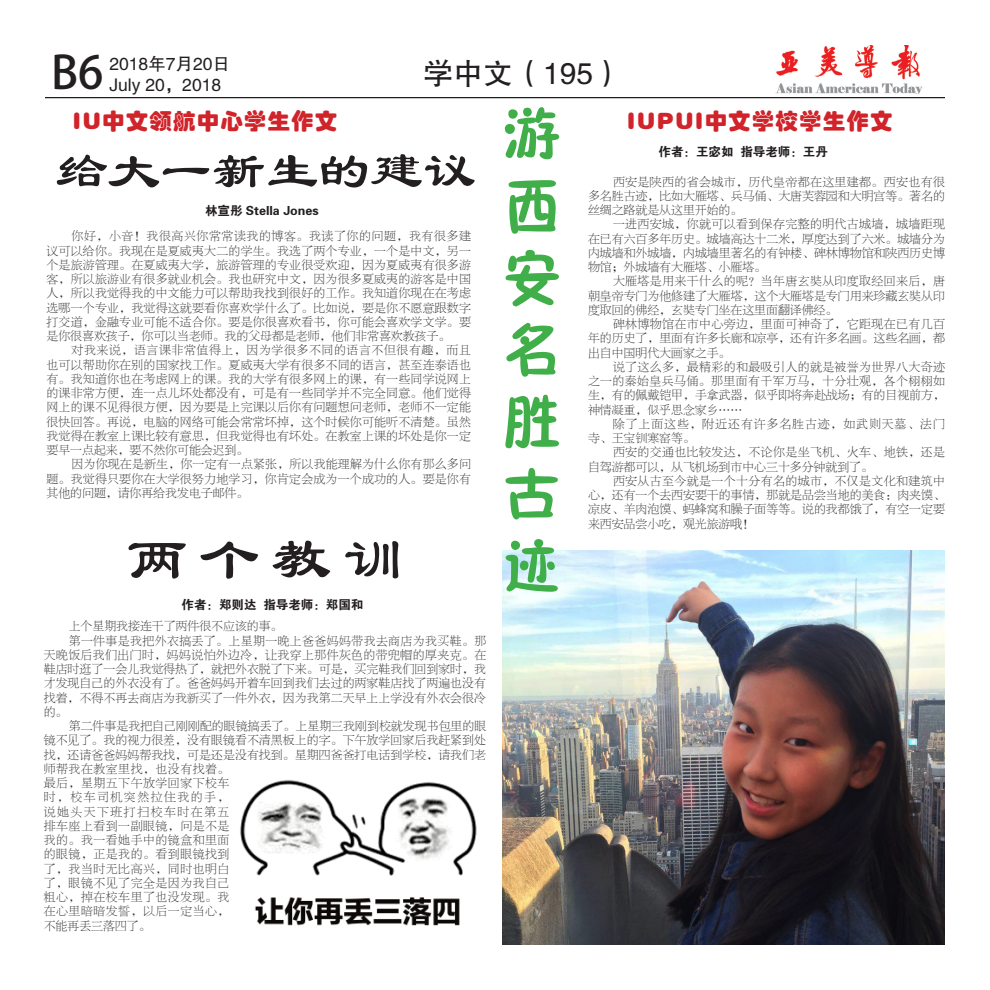
<style>
.page{position:relative;width:990px;height:990px;background:#fff}
.page>*{position:absolute;margin:0;border:0;box-sizing:border-box;transform-origin:0 0}
.t1{font:60px/72px "FZSEJW GB1 0";color:#40ae49;text-align:justify}
.t2{font:60px "FZLSJW GB1 0";color:#231f20}
.t3{font:52.5px "FZLSJW GB1 0";color:#231f20}
.t4{font:45px "Adobe Heiti Std";color:#231f20}
.t5{font:30px "FZHTJW GB1 0";color:#231f20}
.t6{font:22.5px "FZHPJW GB1 0";letter-spacing:.05em;color:#d1232a}
.t7{font:17.5px "FZHTFW GB1 0";color:#231f20}
.t8{font:12.5px "FZDHTJW GB1 0";color:#231f20}
.t9{font:11.88px/14.2px "FZBSJW GB1 0";letter-spacing:.005em;color:#231f20;text-align:justify}
.t10{font:11.88px/14.2px "FZBSJW GB1 0";letter-spacing:.045em;color:#231f20}
.t11{font:11.88px/14.2px "FZBSJW GB1 0";letter-spacing:.08em;color:#231f20}
</style>
<div class="page">
<hr style="left:45px;top:97px;width:900px;height:1px;background:#231f20">
<img style="left:775px;top:45px;width:148px;height:49px">
<img style="left:502px;top:550px;width:443px;height:395px">
<img style="left:240px;top:780px;width:237px;height:146px">
<p class="t4" style="left:51px;top:46px;width:54px">B6</p>
<p class="t7" style="left:109px;top:54px;width:122px">2018年7月20日</p>
<p class="t7" style="left:109px;top:75px;width:113px">July 20，2018</p>
<p class="t5" style="left:423px;top:57px;width:201px">学中文（195）</p>
<p class="t6" style="left:73px;top:109px;width:266px">IU中文领航中心学生作文</p>
<p class="t3" style="left:55px;top:143px;width:421px">给大一新生的建议</p>
<p class="t8" style="left:205px;top:204px;width:115px">林宣彤 Stella Jones</p>
<p class="t9" style="left:47px;top:230px;width:426px;text-indent:25px">你好，小音！我很高兴你常常读我的博客。我读了你的问题，我有很多建议可以给你。我现在是夏威夷大二的学生。我选了两个专业，一个是中文，另一个是旅游管理。在夏威夷大学，旅游管理的专业很受欢迎，因为夏威夷有很多游客，所以旅游业有很多就业机会。我也研究中文，因为很多夏威夷的游客是中国人，所以我觉得我的中文能力可以帮助我找到很好的工作。我知道你现在在考虑选哪一个专业，我觉得这就要看你喜欢学什么了。比如说，要是你不愿意跟数字打交道，金融专业可能不适合你。要是你很喜欢看书，你可能会喜欢学文学。要是你很喜欢孩子，你可以当老师。我的父母都是老师，他们非常喜欢教孩子。</p>
<p class="t9" style="left:47px;top:344px;width:426px;text-indent:25px">对我来说，语言课非常值得上，因为学很多不同的语言不但很有趣，而且也可以帮助你在别的国家找工作。夏威夷大学有很多不同的语言，甚至连泰语也有。我知道你也在考虑网上的课。我的大学有很多网上的课，有一些同学说网上的课非常方便，连一点儿坏处都没有，可是有一些同学并不完全同意。他们觉得网上的课不见得很方便，因为要是上完课以后你有问题想问老师，老师不一定能很快回答。再说，电脑的网络可能会常常坏掉，这个时候你可能听不清楚。虽然我觉得在教室上课比较有意思，但我觉得也有坏处。在教室上课的坏处是你一定要早一点起来，要不然你可能会迟到。</p>
<p class="t9" style="left:47px;top:458px;width:426px;text-indent:25px">因为你现在是新生，你一定有一点紧张，所以我能理解为什么你有那么多问题。我觉得只要你在大学很努力地学习，你肯定会成为一个成功的人。要是你有其他的问题，请你再给我发电子邮件。</p>
<p class="t2" style="left:127px;top:527px;width:278px">两个教训</p>
<p class="t8" style="left:181px;top:597px;width:183px">作者：郑则达 指导老师：郑国和</p>
<p class="t9" style="left:69px;top:620px;width:215px">上个星期我接连干了两件很不应该的事。</p>
<p class="t9" style="left:44px;top:634px;width:444px;text-indent:25px">第一件事是我把外衣搞丢了。上星期一晚上爸爸妈妈带我去商店为我买鞋。那天晚饭后我们出门时，妈妈说怕外边冷，让我穿上那件灰色的带兜帽的厚夹克。在鞋店时逛了一会儿我觉得热了，就把外衣脱了下来。可是，买完鞋我们回到家时，我才发现自己的外衣没有了。爸爸妈妈开着车回到我们去过的两家鞋店找了两遍也没有找着，不得不再去商店为我新买了一件外衣，因为我第二天早上上学没有外衣会很冷的。</p>
<p class="t10" style="left:44px;top:719px;width:444px;text-indent:25px">第二件事是我把自己刚刚配的眼镜搞丢了。上星期三我刚到校就发现书包里的眼镜不见了。我的视力很差，没有眼镜看不清黑板上的字。下午放学回家后我赶紧到处找，还请爸爸妈妈帮我找，可是还是没有找到。星期四爸爸打电话到学校，请我们老师帮我在教室里找，也没有找着。<br>最后，星期五下午放学回家下校车<br>时，校车司机突然拉住我的手，<br>说她头天下班打扫校车时在第五<br>排车座上看到一副眼镜，问是不是<br>我的。我一看她手中的镜盒和里面<br>的眼镜，正是我的。看到眼镜找到<br>了，我当时无比高兴，同时也明白<br>了，眼镜不见了完全是因为我自己<br>粗心，掉在校车里了也没发现。我<br>在心里暗暗发誓，以后一定当心，<br>不能再丢三落四了。</p>
<p class="t1" style="left:502px;top:100px;width:61px">游西安名胜古</p>
<p class="t1" style="left:502px;top:532px;width:61px">迹</p>
<p class="t6" style="left:627px;top:109px;width:267px">IUPUI中文学校学生作文</p>
<p class="t8" style="left:658px;top:144px;width:171px">作者：王宓如 指导老师：王丹</p>
<p class="t9" style="left:588px;top:175px;width:359px;text-indent:25px">西安是陕西的省会城市，历代皇帝都在这里建都。西安也有很多名胜古迹，比如大雁塔、兵马俑、大唐芙蓉园和大明宫等。著名的丝绸之路就是从这里开始的。</p>
<p class="t9" style="left:588px;top:218px;width:359px;text-indent:25px">一进西安城，你就可以看到保存完整的明代古城墙，城墙距现在已有六百多年历史。城墙高达十二米，厚度达到了六米。城墙分为内城墙和外城墙，内城墙里著名的有钟楼、碑林博物馆和陕西历史博物馆；外城墙有大雁塔、小雁塔。</p>
<p class="t9" style="left:588px;top:275px;width:359px;text-indent:25px">大雁塔是用来干什么的呢？当年唐玄奘从印度取经回来后，唐朝皇帝专门为他修建了大雁塔，这个大雁塔是专门用来珍藏玄奘从印度取回的佛经，玄奘专门坐在这里面翻译佛经。</p>
<p class="t9" style="left:588px;top:317px;width:359px;text-indent:25px">碑林博物馆在市中心旁边，里面可神奇了，它距现在已有几百年的历史了，里面有许多长廊和凉亭，还有许多名画。这些名画，都出自中国明代大画家之手。</p>
<p class="t9" style="left:588px;top:360px;width:359px;text-indent:25px">说了这么多，最精彩的和最吸引人的就是被誉为世界八大奇迹之一的秦始皇兵马俑。那里面有千军万马，十分壮观，各个栩栩如生，有的佩戴铠甲，手拿武器，似乎即将奔赴战场；有的目视前方，神情凝重，似乎思念家乡……</p>
<p class="t11" style="left:588px;top:417px;width:358px;text-indent:25px">除了上面这些，附近还有许多名胜古迹，如武则天墓、法门寺、王宝钏寒窑等。</p>
<p class="t9" style="left:588px;top:446px;width:359px;text-indent:25px">西安的交通也比较发达，不论你是坐飞机、火车、地铁，还是自驾游都可以，从飞机场到市中心三十多分钟就到了。</p>
<p class="t9" style="left:588px;top:474px;width:359px;text-indent:25px">西安从古至今就是一个十分有名的城市，不仅是文化和建筑中心，还有一个去西安要干的事情，那就是品尝当地的美食：肉夹馍、凉皮、羊肉泡馍、蚂蜂窝和臊子面等等。说的我都饿了，有空一定要来西安品尝小吃，观光旅游哦！</p>
</div>
